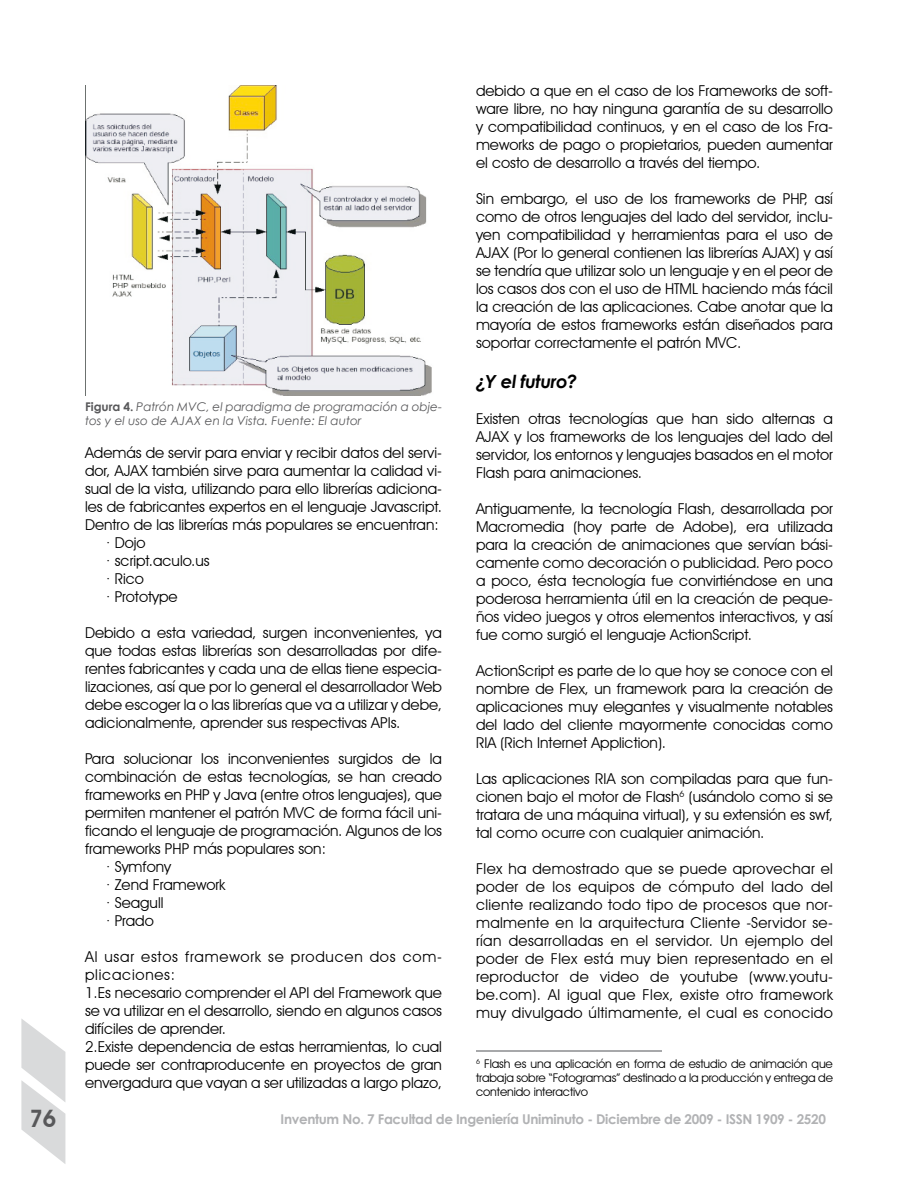
<style>
.page{position:relative;width:918px;height:1188px;background:#fff}
.page>*{position:absolute;margin:0;border:0;box-sizing:border-box;transform-origin:0 0}
.t1{font:600 24px "Avant Garde IT Cby BT";color:#58585a}
.t2{font:italic 700 18px "Century Gothic";letter-spacing:-.025em;color:#000}
.t3{font:15px/18px "Avant Garde IT Cby BT";color:#000;text-align:justify}
.t4{font:700 13.5px "Century Gothic";letter-spacing:-.025em;color:#b1b2b4}
.t5{font:12px/14.4px "Avant Garde IT Cby BT";letter-spacing:-.01em;color:#000;text-align:justify}
.t6{font:italic 12px/14.4px "Century Gothic";color:#58585a}
.s1{font-weight:700;font-style:normal}
</style>
<div class="page">
<svg style="left:21px;top:1019px;width:44px;height:145px"></svg>
<img style="left:85px;top:85px;width:347px;height:311px">
<hr style="left:477px;top:1050px;width:185px;height:1px;background:#a7a8aa">
<p class="t6" style="left:85px;top:399px;width:358px"><span class="s1">Figura 4.</span> Patrón MVC, el paradigma de programación a obje&shy;tos y el uso de AJAX en la Vista. Fuente: El autor</p>
<p class="t3" style="left:85px;top:443px;width:358px">Además de servir para enviar y recibir datos del servi-</p>
<p class="t3" style="left:85px;top:461px;width:358px">dor, AJAX también sirve para aumentar la calidad vi-</p>
<p class="t3" style="left:85px;top:479px;width:358px">sual de la vista, utilizando para ello librerías adiciona-</p>
<p class="t3" style="left:85px;top:497px;width:358px">les de fabricantes expertos en el lenguaje Javascript.</p>
<p class="t3" style="left:85px;top:515px;width:355px">Dentro de las librerías más populares se encuentran:</p>
<p class="t3" style="left:106px;top:533px;width:41px">· Dojo</p>
<p class="t3" style="left:106px;top:551px;width:105px">· script.aculo.us</p>
<p class="t3" style="left:106px;top:569px;width:39px">· Rico</p>
<p class="t3" style="left:106px;top:587px;width:73px">· Prototype</p>
<p class="t3" style="left:85px;top:623px;width:358px">Debido a esta variedad, surgen inconvenientes, ya que todas estas librerías son desarrolladas por dife&shy;rentes fabricantes y cada una de ellas tiene especia&shy;lizaciones, así que por lo general el desarrollador Web debe escoger la o las librerías que va a utilizar y debe, adicionalmente, aprender sus respectivas APIs.</p>
<p class="t3" style="left:85px;top:749px;width:358px">Para solucionar los inconvenientes surgidos de la</p>
<p class="t3" style="left:85px;top:767px;width:358px">combinación de estas tecnologías, se han creado</p>
<p class="t3" style="left:85px;top:785px;width:358px">frameworks en PHP y Java (entre otros lenguajes), que</p>
<p class="t3" style="left:85px;top:803px;width:358px">permiten mantener el patrón MVC de forma fácil uni-</p>
<p class="t3" style="left:85px;top:821px;width:358px">ficando el lenguaje de programación. Algunos de los</p>
<p class="t3" style="left:85px;top:839px;width:242px">frameworks PHP más populares son:</p>
<p class="t3" style="left:106px;top:857px;width:66px">· Symfony</p>
<p class="t3" style="left:106px;top:875px;width:121px">· Zend Framework</p>
<p class="t3" style="left:106px;top:893px;width:59px">· Seagull</p>
<p class="t3" style="left:106px;top:911px;width:49px">· Prado</p>
<p class="t3" style="left:85px;top:947px;width:358px;text-align:left">Al usar estos framework se producen dos com&shy;plicaciones:<br>1.Es necesario comprender el API del Framework que se va utilizar en el desarrollo, siendo en algunos casos difíciles de aprender.<br>2.Existe dependencia de estas herramientas, lo cual puede ser contraproducente en proyectos de gran envergadura que vayan a ser utilizadas a largo plazo,</p>
<p class="t3" style="left:476px;top:82px;width:358px">debido a que en el caso de los Frameworks de soft&shy;ware libre, no hay ninguna garantía de su desarrollo y compatibilidad continuos, y en el caso de los Fra&shy;meworks de pago o propietarios, pueden aumentar el costo de desarrollo a través del tiempo.</p>
<p class="t3" style="left:476px;top:190px;width:358px">Sin embargo, el uso de los frameworks de PHP, así como de otros lenguajes del lado del servidor, inclu&shy;yen compatibilidad y herramientas para el uso de AJAX (Por lo general contienen las librerías AJAX) y así se tendría que utilizar solo un lenguaje y en el peor de los casos dos con el uso de HTML haciendo más fácil la creación de las aplicaciones. Cabe anotar que la mayoría de estos frameworks están diseñados para soportar correctamente el patrón MVC.</p>
<p class="t2" style="left:476px;top:368px;width:103px">¿Y el futuro?</p>
<p class="t3" style="left:476px;top:410px;width:358px">Existen otras tecnologías que han sido alternas a AJAX y los frameworks de los lenguajes del lado del servidor, los entornos y lenguajes basados en el motor Flash para animaciones.</p>
<p class="t3" style="left:476px;top:500px;width:358px">Antiguamente, la tecnología Flash, desarrollada por Macromedia (hoy parte de Adobe), era utilizada para la creación de animaciones que servían bási&shy;camente como decoración o publicidad. Pero poco a poco, ésta tecnología fue convirtiéndose en una poderosa herramienta útil en la creación de peque&shy;ños video juegos y otros elementos interactivos, y así fue como surgió el lenguaje ActionScript.</p>
<p class="t3" style="left:476px;top:662px;width:358px">ActionScript es parte de lo que hoy se conoce con el nombre de Flex, un framework para la creación de aplicaciones muy elegantes y visualmente notables del lado del cliente mayormente conocidas como RIA (Rich Internet Appliction).</p>
<p class="t3" style="left:476px;top:770px;width:358px">Las aplicaciones RIA son compiladas para que fun&shy;cionen bajo el motor de Flash<sup>6</sup> (usándolo como si se tratara de una máquina virtual), y su extensión es swf, tal como ocurre con cualquier animación.</p>
<p class="t3" style="left:476px;top:860px;width:358px">Flex ha demostrado que se puede aprovechar el poder de los equipos de cómputo del lado del cliente realizando todo tipo de procesos que nor&shy;malmente en la arquitectura Cliente -Servidor se&shy;rían desarrolladas en el servidor. Un ejemplo del poder de Flex está muy bien representado en el reproductor de video de youtube (www.youtu&shy;be.com). Al igual que Flex, existe otro framework muy divulgado últimamente, el cual es conocido</p>
<p class="t5" style="left:476px;top:1056px;width:359px"><sup>6</sup> Flash es una aplicación en forma de estudio de animación que trabaja sobre “Fotogramas” destinado a la producción y entrega de contenido interactivo</p>
<h1 class="t1" style="left:29px;top:1104px;width:29px">76</h1>
<p class="t4" style="left:281px;top:1109px;width:547px">Inventum No. 7 Facultad de Ingeniería Uniminuto - Diciembre de 2009 - ISSN 1909 - 2520</p>
</div>
